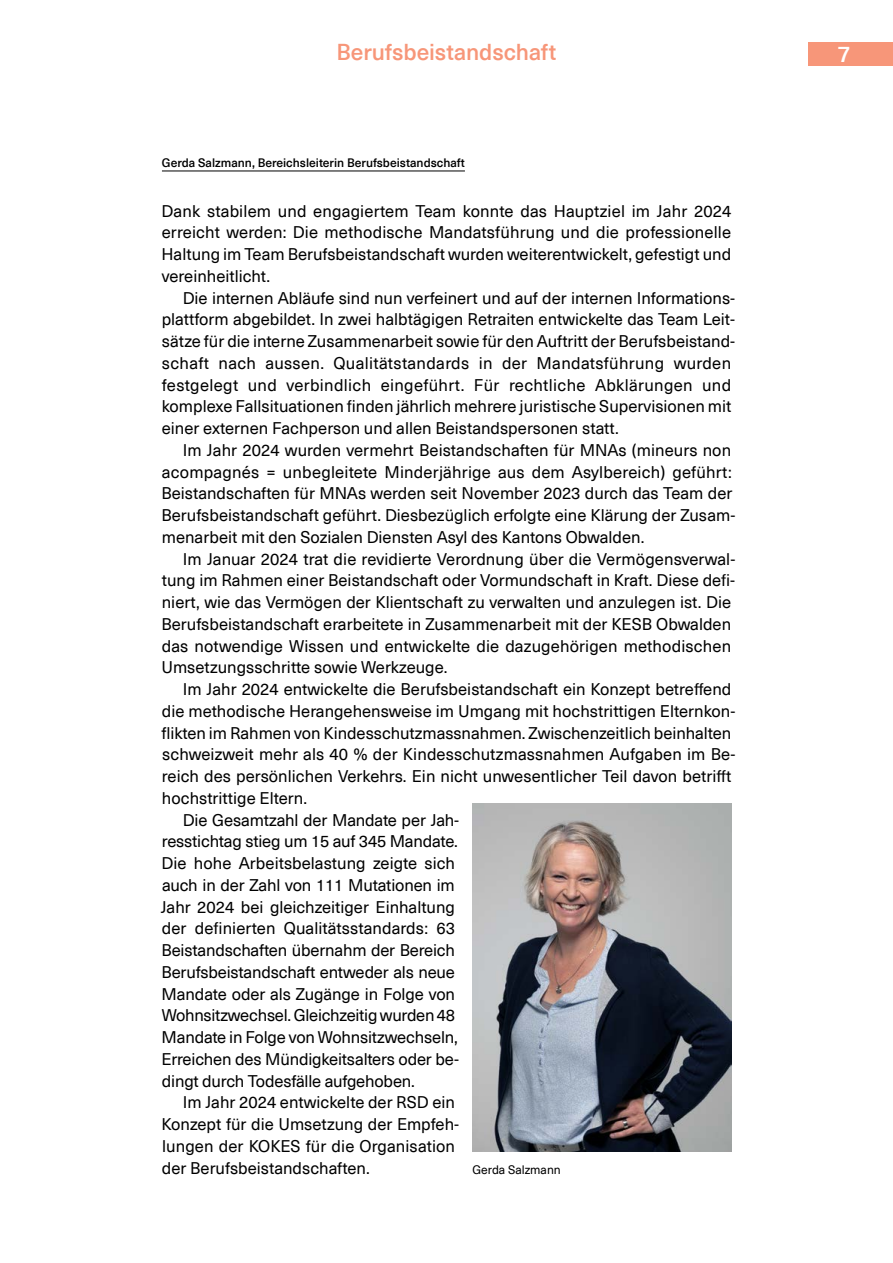
<style>
.page{position:relative;width:893px;height:1263px;background:#fff}
.page>*{position:absolute;margin:0;border:0;box-sizing:border-box;transform-origin:0 0}
.t1{font:500 30px "Neue Haas Unica Pro";color:#fff}
.t2{font:500 22.5px "Neue Haas Unica Pro";letter-spacing:-.005em;color:#f79679}
.t3{font:500 22.5px "Neue Haas Unica Pro";color:#fff}
.t4{font:16.5px/21.8px "Neue Haas Unica Pro";color:#000}
.t5{font:500 12px "Neue Haas Unica Pro";color:#000}
.t6{font:12px "Neue Haas Unica Pro";color:#000}
</style>
<div class="page">
<hr style="left:162px;top:171px;width:303px;height:1px;background:#000">
<img style="left:472px;top:804px;width:260px;height:348px">
<div style="left:808px;top:43px;width:85px;height:23px;background:#f79679"></div>
<h2 class="t2" style="left:337px;top:38px;width:221px">Berufsbeistandschaft</h2>
<h2 class="t3" style="left:837px;top:41px;width:15px">7</h2>
<h1 class="t1" style="left:833px;top:37px;width:19px">7</h1>
<p class="t5" style="left:162px;top:156px;width:304px">Gerda Salzmann, Bereichsleiterin Berufsbeistandschaft</p>
<p class="t4" style="left:161px;top:200px;width:572px;text-align:justify">Dank stabilem und engagiertem Team konnte das Hauptziel im Jahr 2024 erreicht werden: Die methodische Mandatsführung und die professionelle Haltung im Team Berufsbeistandschaft wurden weiterentwickelt, gefestigt und vereinheitlicht.</p>
<p class="t4" style="left:162px;top:287px;width:575px;text-indent:21px">Die internen Abläufe sind nun verfeinert und auf der internen Informations&shy;plattform abgebildet. In zwei halbtägigen Retraiten entwickelte das Team Leit&shy;sätze für die interne Zusammenarbeit sowie für den Auftritt der Berufsbeistand&shy;schaft nach aussen. Qualitätstandards in der Mandatsführung wurden festgelegt und verbindlich eingeführt. Für rechtliche Abklärungen und komplexe Fallsituationen finden jährlich mehrere juristische Supervisionen mit einer externen Fachperson und allen Beistandspersonen statt.</p>
<p class="t4" style="left:161px;top:439px;width:575px;text-indent:21px">Im Jahr 2024 wurden vermehrt Beistandschaften für MNAs (mineurs non acompagnés = unbegleitete Minderjährige aus dem Asylbereich) geführt:<br>Beistandschaften für MNAs werden seit November 2023 durch das Team der Berufsbeistandschaft geführt. Diesbezüglich erfolgte eine Klärung der Zusam&shy;menarbeit mit den Sozialen Diensten Asyl des Kantons Obwalden.</p>
<p class="t4" style="left:161px;top:548px;width:575px;text-indent:21px">Im Januar 2024 trat die revidierte Verordnung über die Vermögensverwal&shy;tung im Rahmen einer Beistandschaft oder Vormundschaft in Kraft. Diese defi&shy;niert, wie das Vermögen der Klientschaft zu verwalten und anzulegen ist. Die Berufsbeistandschaft erarbeitete in Zusammenarbeit mit der KESB Obwalden das notwendige Wissen und entwickelte die dazugehörigen methodischen Umsetzungsschritte sowie Werkzeuge.</p>
<p class="t4" style="left:183px;top:678px;width:550px">Im Jahr 2024 entwickelte die Berufsbeistandschaft ein Konzept betreffend</p>
<p class="t4" style="left:162px;top:700px;width:575px">die methodische Herangehensweise im Umgang mit hochstrittigen Elternkon-</p>
<p class="t4" style="left:161px;top:722px;width:571px">flikten im Rahmen von Kindesschutzmassnahmen. Zwischenzeitlich beinhalten</p>
<p class="t4" style="left:162px;top:744px;width:575px">schweizweit mehr als 40 % der Kindesschutzmassnahmen Aufgaben im Be-</p>
<p class="t4" style="left:162px;top:765px;width:571px">reich des persönlichen Verkehrs. Ein nicht unwesentlicher Teil davon betrifft</p>
<p class="t4" style="left:162px;top:787px;width:147px">hochstrittige Eltern.</p>
<p class="t4" style="left:183px;top:809px;width:278px">Die Gesamtzahl der Mandate per Jah-</p>
<p class="t4" style="left:162px;top:831px;width:298px">resstichtag stieg um 15 auf 345 Mandate.</p>
<p class="t4" style="left:162px;top:852px;width:295px">Die hohe Arbeitsbelastung zeigte sich</p>
<p class="t4" style="left:162px;top:874px;width:294px">auch in der Zahl von 111 Mutationen im</p>
<p class="t4" style="left:161px;top:896px;width:296px">Jahr 2024 bei gleichzeitiger Einhaltung</p>
<p class="t4" style="left:162px;top:918px;width:295px">der definierten Qualitätsstandards: 63</p>
<p class="t4" style="left:162px;top:939px;width:295px">Beistandschaften übernahm der Bereich</p>
<p class="t4" style="left:162px;top:961px;width:295px">Berufsbeistandschaft entweder als neue</p>
<p class="t4" style="left:162px;top:983px;width:295px">Mandate oder als Zugänge in Folge von</p>
<p class="t4" style="left:162px;top:1005px;width:295px">Wohnsitzwechsel. Gleichzeitig wurden 48</p>
<p class="t4" style="left:162px;top:1026px;width:298px">Mandate in Folge von Wohnsitzwechseln,</p>
<p class="t4" style="left:162px;top:1048px;width:299px">Erreichen des Mündigkeitsalters oder be-</p>
<p class="t4" style="left:162px;top:1070px;width:255px">dingt durch Todesfälle aufgehoben.</p>
<p class="t4" style="left:183px;top:1092px;width:274px">Im Jahr 2024 entwickelte der RSD ein</p>
<p class="t4" style="left:162px;top:1113px;width:299px">Konzept für die Umsetzung der Empfeh-</p>
<p class="t4" style="left:162px;top:1135px;width:295px">lungen der KOKES für die Organisation</p>
<p class="t4" style="left:162px;top:1157px;width:209px">der Berufsbeistandschaften.</p>
<p class="t6" style="left:472px;top:1162px;width:90px">Gerda Salzmann</p>
</div>
